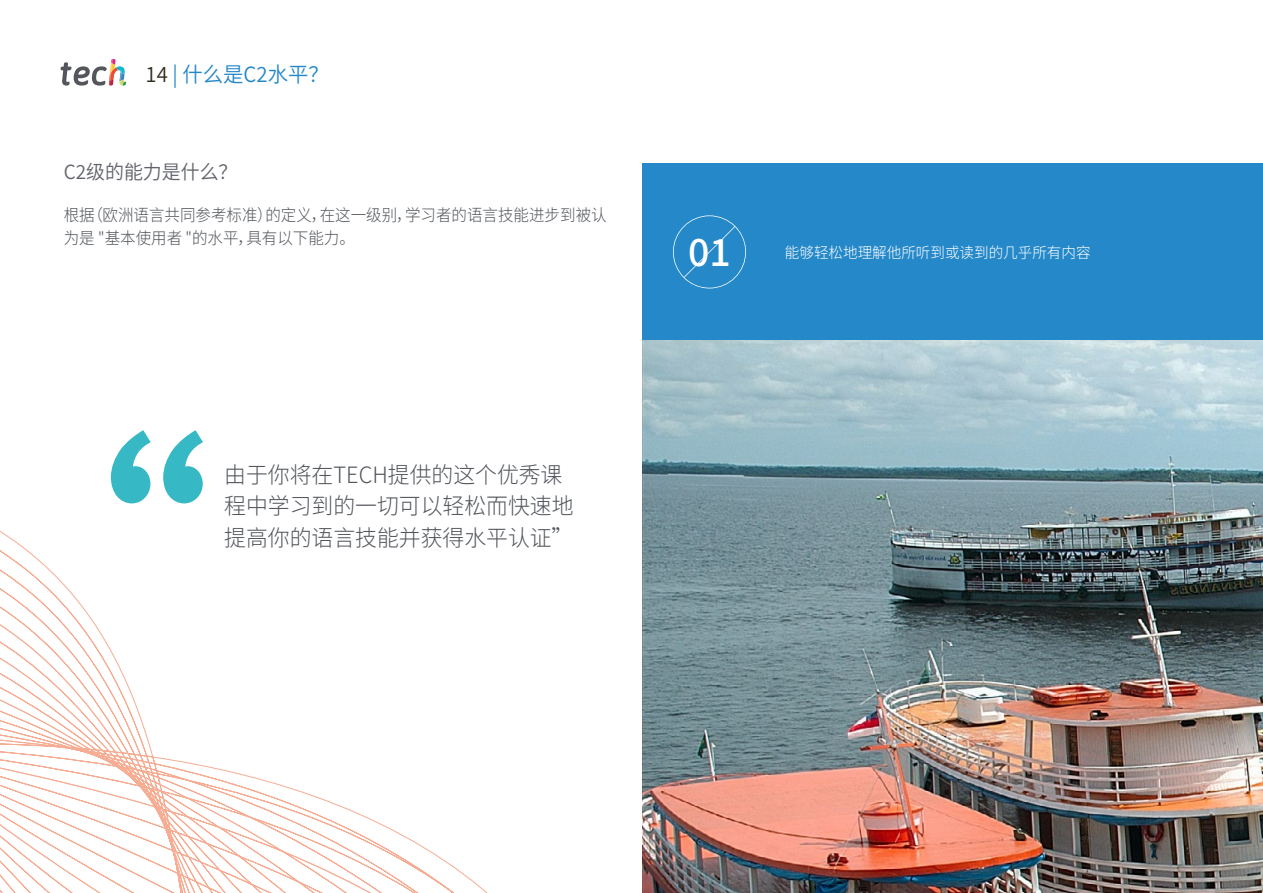
<style>
.page{position:relative;width:1263px;height:893px;background:#fff}
.page>*{position:absolute;margin:0;border:0;box-sizing:border-box;transform-origin:0 0}
.t1{font:500 37.5px "Source Han Sans CN";color:#fff}
.t2{font:300 22.5px/31.5px "Source Han Sans CN";color:#52555b}
.t3{font:21px "Source Han Sans CN";color:#2488c9}
.t4{font:19.5px "Source Han Sans CN";color:#61646a}
.t5{font:300 16.5px/22.5px "Source Han Sans CN";color:#52555b;scale:.94 1}
.t6{font:300 15px "Source Han Sans CN";color:#fff}
.s1{color:#312e20}
</style>
<div class="page">
<svg style="left:61px;top:59px;width:65px;height:27px"></svg>
<svg style="left:0;top:530px;width:488px;height:363px"></svg>
<div style="left:642px;top:164px;width:621px;height:176px;background:#2488c9"></div>
<svg style="left:673px;top:215px;width:73px;height:73px"></svg>
<svg style="left:111px;top:430px;width:92px;height:73px"></svg>
<img style="left:642px;top:340px;width:621px;height:553px">
<p class="t3" style="left:146px;top:63px;width:185px"><span class="s1">14</span> | 什么是C2水平？</p>
<p class="t4" style="left:64px;top:161px;width:175px">C2级的能力是什么？</p>
<p class="t5" style="left:64px;top:205px;width:579px">根据（欧洲语言共同参考标准）的定义，在这一级别，学习者的语言技能进步到被认为是 "基本使用者 "的水平，具有以下能力。</p>
<h2 class="t2" style="left:224px;top:459px;width:351px">由于你将在TECH提供的这个优秀课程中学习到的一切可以轻松而快速地提高你的语言技能并获得水平认证”</h2>
<h1 class="t1" style="left:688px;top:232px;width:44px">01</h1>
<p class="t6" style="left:785px;top:244px;width:307px">能够轻松地理解他所听到或读到的几乎所有内容</p>
</div>
